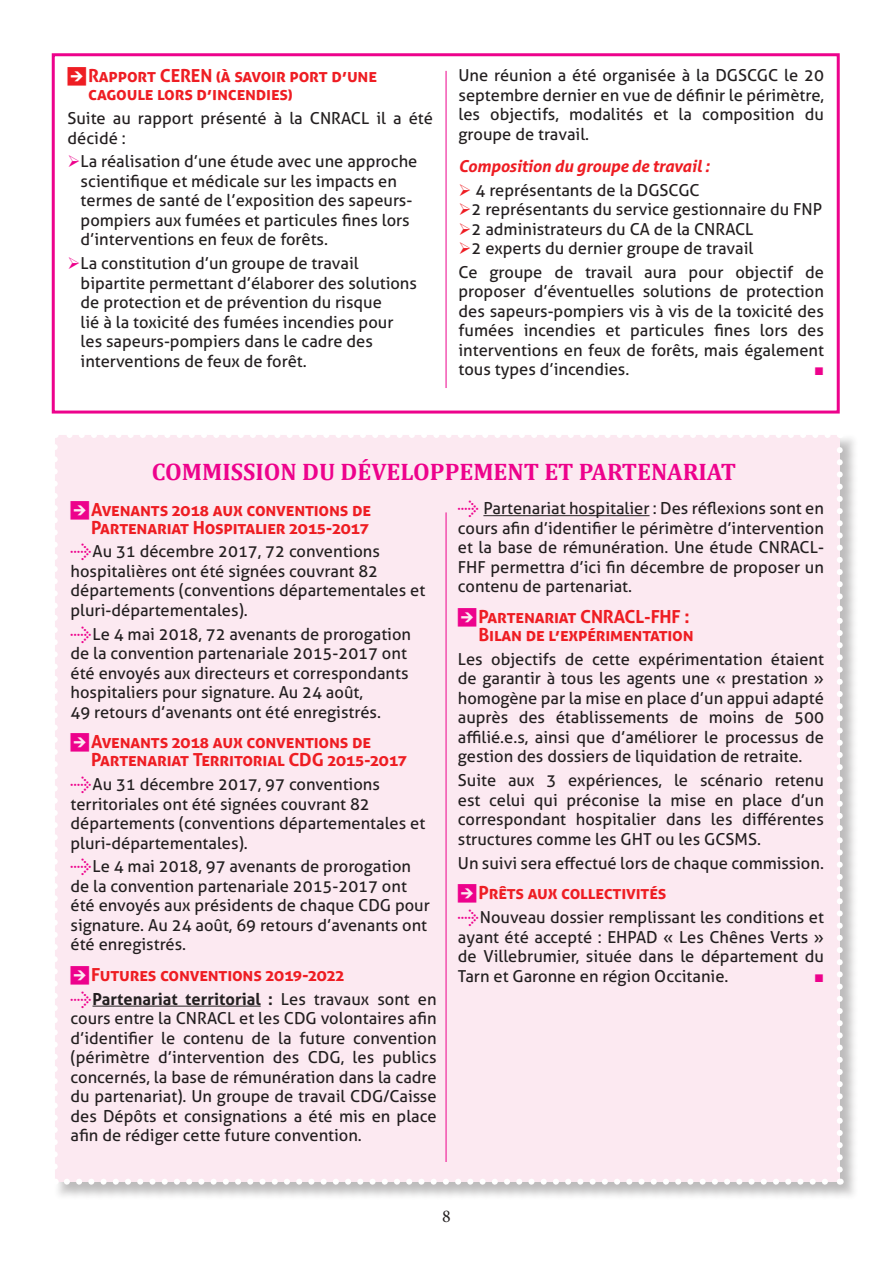
<style>
.page{position:relative;width:893px;height:1263px;background:#fff}
.page>*{position:absolute;margin:0;border:0;box-sizing:border-box;transform-origin:0 0}
.titre{font:700 24px "Cambria";color:#ed028c}
.intertitre{font:700 18px/18px "Aller";letter-spacing:-.01em;color:#ee1d23}
.t1{font:18px "Minion Pro";color:#231f20}
.txt_courant{font:16.5px/19.5px "Aller";color:#231f20}
.sous_titre{font:italic 700 16.5px "Aller";letter-spacing:-.01em;color:#ee1d23}
.txt_courant-2{font:600 condensed 16.5px "Franklin Gothic";color:#ed028c}
.s1{font-family:"Arrowstfb";font-weight:400}
.s2{color:#ed028c}
.s3{color:#ee1d23}
.s4{font-family:"Arrowstfb";font-weight:400;color:#ed028c}
.s5{font-family:"Arrowstfb";color:#ed028c}
.s6{font-weight:700}
</style>
<div class="page">
<div style="left:52px;top:53px;width:788px;height:361px;border:3px solid #ed028c"></div>
<div style="left:53px;top:433px;width:806px;height:768px;background:#231f20;opacity:.3"></div>
<div style="left:55px;top:435px;width:785px;height:747px;background:#fce9f1"></div>
<hr style="left:93px;top:1006px;width:168px;height:1px;background:#231f20">
<hr style="left:483px;top:515px;width:166px;height:1px;background:#231f20">
<svg style="left:67px;top:1179px;width:767px;height:6px"></svg>
<svg style="left:53px;top:447px;width:5px;height:738px"></svg>
<svg style="left:837px;top:433px;width:6px;height:736px"></svg>
<svg style="left:55px;top:433px;width:773px;height:5px"></svg>
<hr style="left:446px;top:71px;width:1px;height:317px;background:#ed028c">
<hr style="left:446px;top:512px;width:1px;height:650px;background:#ed028c">
<p class="intertitre" style="left:88px;top:67px;width:290px;text-indent:-21px"><span class="s1">B</span>Rapport CEREN (à savoir port d’une cagoule lors d’incendies)</p>
<p class="txt_courant" style="left:68px;top:108px;width:367px">Suite au rapport présenté à la CNRACL il a été décidé :</p>
<p class="txt_courant" style="left:81px;top:152px;width:338px;text-indent:-13px"><span class="s2">➢</span>La réalisation d’une étude avec une approche scientifique et médicale sur les impacts en termes de santé de l’exposition des sapeurs&shy;pompiers aux fumées et particules fines lors d’interventions en feux de forêts.</p>
<p class="txt_courant" style="left:81px;top:253px;width:338px;text-indent:-13px"><span class="s2">➢</span>La constitution d’un groupe de travail bipartite permettant d’élaborer des solutions de protection et de prévention du risque<br>lié à la toxicité des fumées incendies pour les sapeurs-pompiers dans le cadre des interventions de feux de forêt.</p>
<p class="txt_courant" style="left:458px;top:66px;width:367px;text-align:justify">Une réunion a été organisée à la DGSCGC le 20 septembre dernier en vue de définir le périmètre, les objectifs, modalités et la composition du groupe de travail.</p>
<p class="sous_titre" style="left:458px;top:156px;width:253px">Composition du groupe de travail :</p>
<p class="txt_courant" style="left:458px;top:180px;width:243px"><span class="s3">➢</span> 4 représentants de la DGSCGC</p>
<p class="txt_courant" style="left:458px;top:200px;width:365px"><span class="s3">➢</span>2 représentants du service gestionnaire du FNP</p>
<p class="txt_courant" style="left:458px;top:219px;width:296px"><span class="s3">➢</span>2 administrateurs du CA de la CNRACL</p>
<p class="txt_courant" style="left:458px;top:239px;width:296px"><span class="s3">➢</span>2 experts du dernier groupe de travail</p>
<p class="txt_courant" style="left:458px;top:262px;width:367px;text-align:justify">Ce groupe de travail aura pour objectif de proposer d’éventuelles solutions de protection des sapeurs-pompiers vis à vis de la toxicité des fumées incendies et particules fines lors des interventions en feux de forêts, mais également tous types d’incendies.</p>
<p class="txt_courant-2" style="left:814px;top:359px;width:11px">■</p>
<p class="titre" style="left:152px;top:455px;width:586px">COMMISSION DU DÉVELOPPEMENT ET PARTENARIAT</p>
<p class="intertitre" style="left:71px;top:500px;width:302px;text-align:right"><span class="s4">B</span>Avenants 2018 aux conventions de<br>Partenariat Hospitalier 2015-2017</p>
<p class="txt_courant" style="left:71px;top:542px;width:356px"><span class="s5">G</span>Au 31 décembre 2017, 72 conventions hospitalières ont été signées couvrant 82 départements (conventions départementales et pluri-départementales).</p>
<p class="txt_courant" style="left:71px;top:624px;width:342px"><span class="s5">G</span>Le 4 mai 2018, 72 avenants de prorogation de la convention partenariale 2015-2017 ont été envoyés aux directeurs et correspondants hospitaliers pour signature. Au 24 août,<br>49 retours d’avenants ont été enregistrés.</p>
<p class="intertitre" style="left:91px;top:733px;width:317px;text-indent:-21px"><span class="s4">B</span>Avenants 2018 aux conventions de<br>Partenariat Territorial CDG 2015-2017</p>
<p class="txt_courant" style="left:71px;top:774px;width:356px"><span class="s5">G</span>Au 31 décembre 2017, 97 conventions territoriales ont été signées couvrant 82 départements (conventions départementales et pluri-départementales).</p>
<p class="txt_courant" style="left:71px;top:857px;width:361px"><span class="s5">G</span>Le 4 mai 2018, 97 avenants de prorogation de la convention partenariale 2015-2017 ont été envoyés aux présidents de chaque CDG pour signature. Au 24 août, 69 retours d’avenants ont été enregistrés.</p>
<p class="intertitre" style="left:71px;top:966px;width:275px"><span class="s4">B</span>Futures conventions 2019-2022</p>
<p class="txt_courant" style="left:71px;top:989px;width:368px;text-align:justify"><span class="s5">G</span><span class="s6">Partenariat territorial :</span> Les travaux sont en cours entre la CNRACL et les CDG volontaires afin d’identifier le contenu de la future convention (périmètre d’intervention des CDG, les publics concernés, la base de rémunération dans la cadre du partenariat). Un groupe de travail CDG/Caisse des Dépôts et consignations a été mis en place afin de rédiger cette future convention.</p>
<p class="txt_courant" style="left:458px;top:499px;width:368px;text-align:justify"><span class="s5">G</span> Partenariat hospitalier : Des réflexions sont en cours afin d’identifier le périmètre d’intervention et la base de rémunération. Une étude CNRACL-FHF permettra d’ici fin décembre de proposer un contenu de partenariat.</p>
<p class="intertitre" style="left:458px;top:608px;width:237px;text-align:right"><span class="s4">B</span>Partenariat CNRACL-FHF :<br>Bilan de l’expérimentation</p>
<p class="txt_courant" style="left:458px;top:649px;width:368px;text-align:justify">Les objectifs de cette expérimentation étaient de garantir à tous les agents une « prestation » homogène par la mise en place d’un appui adapté auprès des établissements de moins de 500 affilié.e.s, ainsi que d’améliorer le processus de gestion des dossiers de liquidation de retraite.</p>
<p class="txt_courant" style="left:458px;top:771px;width:368px;text-align:justify">Suite aux 3 expériences, le scénario retenu est celui qui préconise la mise en place d’un correspondant hospitalier dans les différentes structures comme les GHT ou les GCSMS.</p>
<p class="txt_courant" style="left:458px;top:853px;width:368px">Un suivi sera effectué lors de chaque commission.</p>
<p class="intertitre" style="left:458px;top:884px;width:210px"><span class="s4">B</span>Prêts aux collectivités</p>
<p class="txt_courant" style="left:458px;top:907px;width:368px;text-align:justify"><span class="s5">G</span>Nouveau dossier remplissant les conditions et ayant été accepté : EHPAD « Les Chênes Verts » de Villebrumier, située dans le département du Tarn et Garonne en région Occitanie.</p>
<p class="txt_courant-2" style="left:814px;top:965px;width:11px">■</p>
<p class="t1" style="left:442px;top:1204px;width:10px">8</p>
</div>
